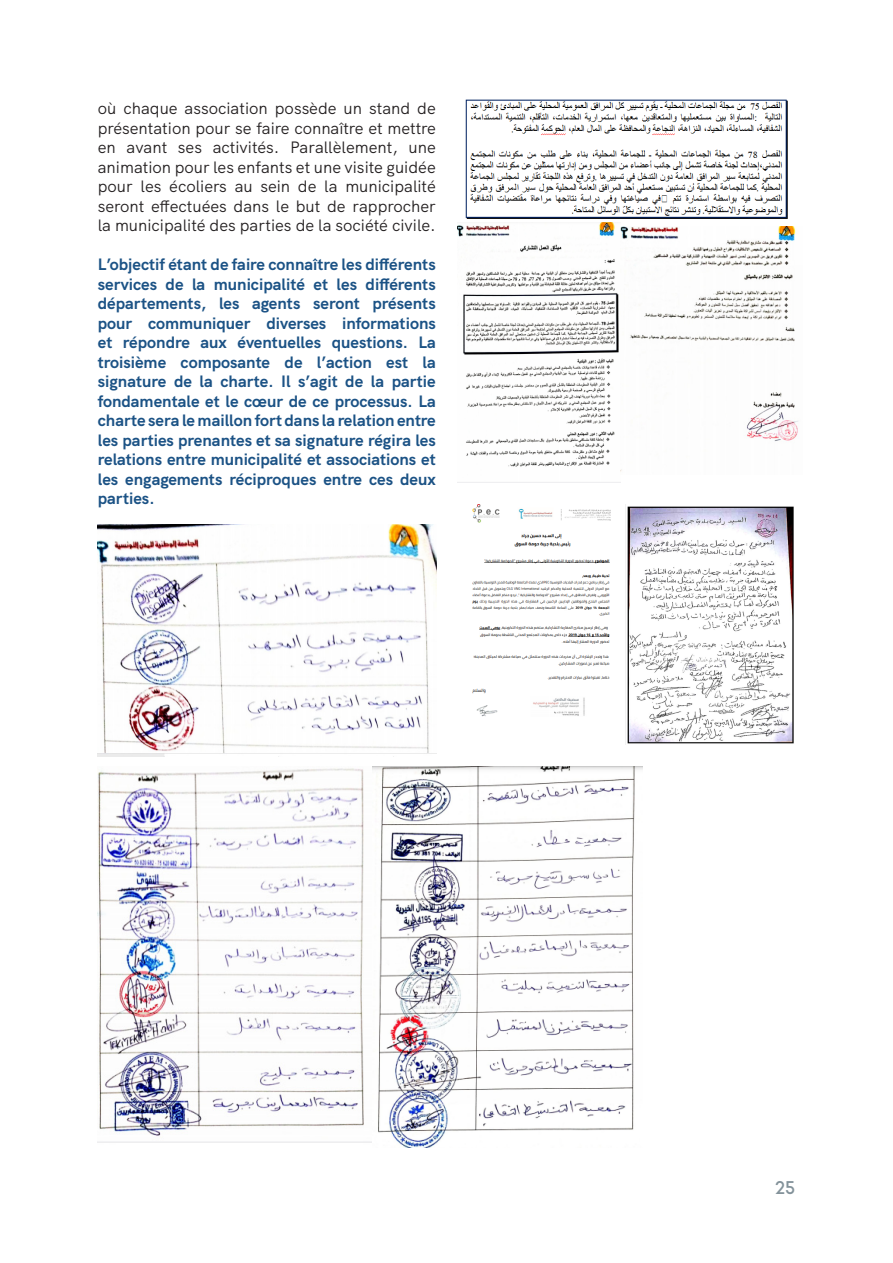
<style>
.page{position:relative;width:893px;height:1263px;background:#fff}
.page>*{position:absolute;margin:0;border:0;box-sizing:border-box;transform-origin:0 0}
.t1{font:500 19.5px "Estilo Pro";color:#83929a}
.Text{font:700 16.5px/19.5px "HK Grotesk";color:#1b5285;text-align:justify}
.Text-2{font:16.5px/19.5px "HK Grotesk";color:#231f20;text-align:justify}
</style>
<div class="page">
<img style="left:98px;top:524px;width:338px;height:233px">
<img style="left:98px;top:768px;width:274px;height:375px">
<img style="left:372px;top:767px;width:271px;height:381px">
<img style="left:465px;top:99px;width:323px;height:120px">
<img style="left:457px;top:222px;width:164px;height:261px">
<img style="left:621px;top:227px;width:177px;height:244px">
<img style="left:472px;top:504px;width:139px;height:213px">
<img style="left:625px;top:504px;width:169px;height:240px">
<p class="Text-2" style="left:98px;top:97px;width:340px">où chaque association possède un stand de présentation pour se faire connaître et mettre en avant ses activités. Parallèlement, une animation pour les enfants et une visite guidée pour les écoliers au sein de la municipalité seront effectuées dans le but de rapprocher la municipalité des parties de la société civile.</p>
<p class="Text" style="left:98px;top:253px;width:340px">L’objectif étant de faire connaître les différents services de la municipalité et les différents départements, les agents seront présents pour communiquer diverses informations et répondre aux éventuelles questions. La troisième composante de l’action est la signature de la charte. Il s’agit de la partie fondamentale et le cœur de ce processus. La charte sera le maillon fort dans la relation entre les parties prenantes et sa signature régira les relations entre municipalité et associations et les engagements réciproques entre ces deux parties.</p>
<p class="t1" style="left:775px;top:1176px;width:21px">25</p>
</div>
